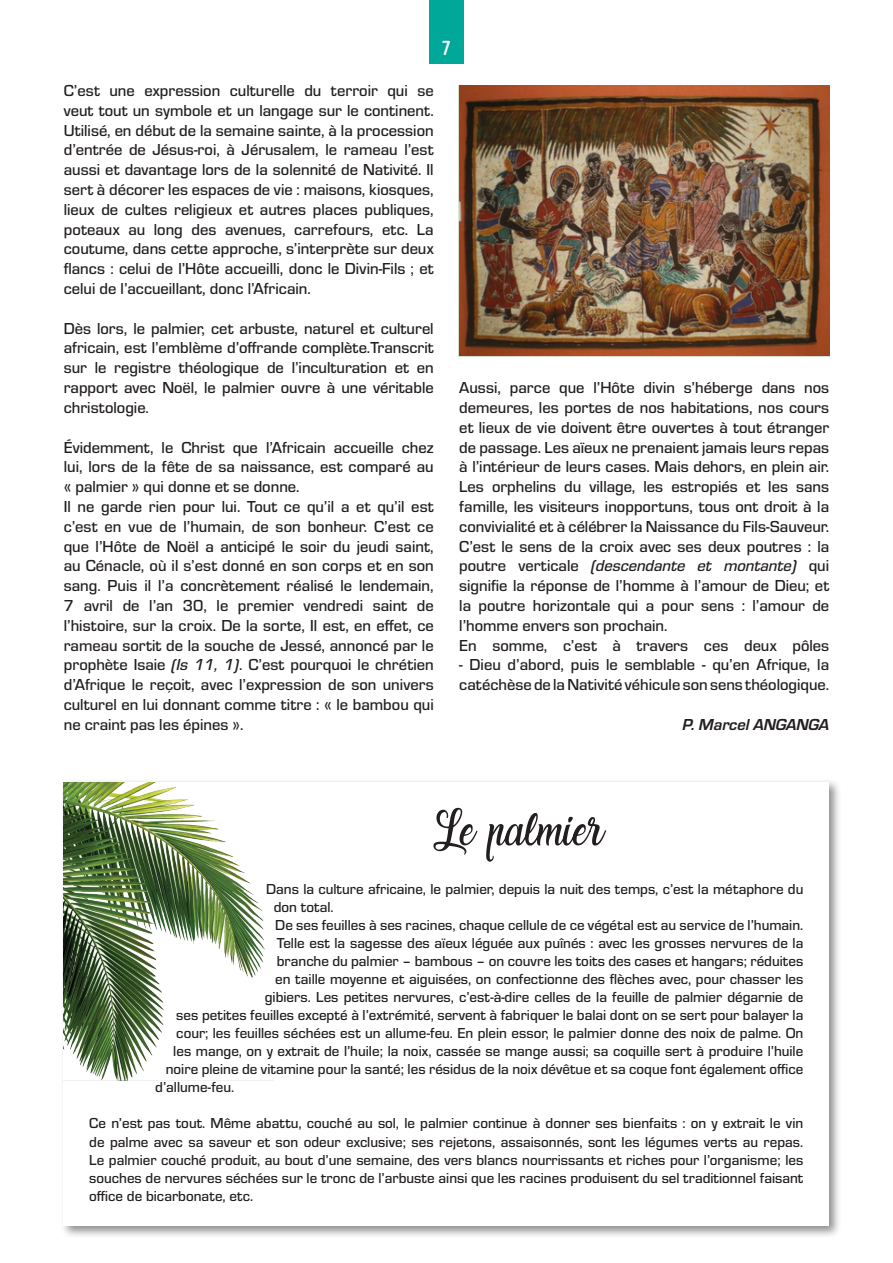
<style>
.page{position:relative;width:893px;height:1263px;background:#fff}
.page>*{position:absolute;margin:0;border:0;box-sizing:border-box;transform-origin:0 0}
.t1{font:700 21px "Cholla Sans OT";color:#fff}
.t2{font:500 16.5px/19.8px "Eurostile";color:#231f20;text-align:justify}
.t3{font:16.5px "Eurostile Med Ita";color:#231f20}
.t4{font:italic 700 16.5px "Eurostile";color:#231f20}
.t5{font:500 15px/18px "Eurostile";color:#231f20;text-align:justify}
.s1{font-family:"Eurostile Med Ita";font-weight:400}
.s2{font-family:"Eurostile";font-weight:500}
</style>
<div class="page">
<div style="left:429px;top:0;width:34px;height:64px;background:#00a89a"></div>
<img style="left:459px;top:85px;width:371px;height:272px">
<div style="left:60px;top:778px;width:782px;height:460px;background:#231f20;opacity:.5"></div>
<div style="left:64px;top:782px;width:765px;height:444px;background:#fff"></div>
<svg style="left:433px;top:808px;width:173px;height:54px"></svg>
<img style="left:64px;top:783px;width:201px;height:297px">
<p class="t1" style="left:441px;top:36px;width:11px">7</p>
<p class="t2" style="left:64px;top:80px;width:371px">C’est une expression culturelle du terroir qui se veut tout un symbole et un langage sur le continent.<br>Utilisé, en début de la semaine sainte, à la procession d’entrée de Jésus-roi, à Jérusalem, le rameau l’est aussi et davantage lors de la solennité de Nativité. Il sert à décorer les espaces de vie : maisons, kiosques, lieux de cultes religieux et autres places publiques, poteaux au long des avenues, carrefours, etc. La coutume, dans cette approche, s’interprète sur deux flancs : celui de l’Hôte accueilli, donc le Divin-Fils ; et celui de l’accueillant, donc l’Africain.</p>
<p class="t2" style="left:64px;top:317px;width:371px">Dès lors, le palmier, cet arbuste, naturel et culturel africain, est l’emblème d’offrande complète.Transcrit sur le registre théologique de l’inculturation et en rapport avec Noël, le palmier ouvre à une véritable christologie.</p>
<p class="t2" style="left:64px;top:436px;width:371px;text-align:left">Évidemment, le Christ que l’Africain accueille chez lui, lors de la fête de sa naissance, est comparé au « palmier » qui donne et se donne.<br>Il ne garde rien pour lui. Tout ce qu’il a et qu’il est c’est en vue de l’humain, de son bonheur. C’est ce que l’Hôte de Noël a anticipé le soir du jeudi saint, au Cénacle, où il s’est donné en son corps et en son sang. Puis il l’a concrètement réalisé le lendemain, 7 avril de l’an 30, le premier vendredi saint de l’histoire, sur la croix. De la sorte, Il est, en effet, ce rameau sortit de la souche de Jessé, annoncé par le prophète Isaie <span class="s1">(Is 11, 1)</span>. C’est pourquoi le chrétien d’Afrique le reçoit, avec l’expression de son univers culturel en lui donnant comme titre : « le bambou qui ne craint pas les épines ».</p>
<p class="t2" style="left:459px;top:377px;width:371px">Aussi, parce que l’Hôte divin s’héberge dans nos demeures, les portes de nos habitations, nos cours et lieux de vie doivent être ouvertes à tout étranger de passage. Les aïeux ne prenaient jamais leurs repas à l’intérieur de leurs cases. Mais dehors, en plein air.<br>Les orphelins du village, les estropiés et les sans famille, les visiteurs inopportuns, tous ont droit à la convivialité et à célébrer la Naissance du Fils-Sauveur.<br>C’est le sens de la croix avec ses deux poutres : la</p>
<p class="t3" style="left:459px;top:554px;width:371px"><span class="s2">poutre verticale</span> (descendante et montante) <span class="s2">qui</span></p>
<p class="t2" style="left:459px;top:575px;width:371px;text-align:left">signifie la réponse de l’homme à l’amour de Dieu; et la poutre horizontale qui a pour sens : l’amour de l’homme envers son prochain.<br>En somme, c’est à travers ces deux pôles</p>
<p class="t2" style="left:459px;top:654px;width:371px">- Dieu d’abord, puis le semblable - qu’en Afrique, la catéchèse de la Nativité véhicule son sens théologique.</p>
<p class="t4" style="left:682px;top:713px;width:148px">P. Marcel ANGANGA</p>
<p class="t5" style="left:266px;top:880px;width:539px">Dans la culture africaine, le palmier, depuis la nuit des temps, c’est la métaphore du</p>
<p class="t5" style="left:274px;top:898px;width:61px">don total.</p>
<p class="t5" style="left:275px;top:916px;width:529px">De ses feuilles à ses racines, chaque cellule de ce végétal est au service de l’humain.</p>
<p class="t5" style="left:277px;top:934px;width:528px">Telle est la sagesse des aïeux léguée aux puînés : avec les grosses nervures de la</p>
<p class="t5" style="left:277px;top:952px;width:528px">branche du palmier – bambous – on couvre les toits des cases et hangars; réduites</p>
<p class="t5" style="left:275px;top:970px;width:530px">en taille moyenne et aiguisées, on confectionne des flèches avec, pour chasser les</p>
<p class="t5" style="left:265px;top:988px;width:540px">gibiers. Les petites nervures, c’est-à-dire celles de la feuille de palmier dégarnie de</p>
<p class="t5" style="left:176px;top:1006px;width:629px">ses petites feuilles excepté à l’extrémité, servent à fabriquer le balai dont on se sert pour balayer la</p>
<p class="t5" style="left:176px;top:1024px;width:629px">cour; les feuilles séchées est un allume-feu. En plein essor, le palmier donne des noix de palme. On</p>
<p class="t5" style="left:173px;top:1042px;width:631px">les mange, on y extrait de l’huile; la noix, cassée se mange aussi; sa coquille sert à produire l’huile</p>
<p class="t5" style="left:166px;top:1060px;width:639px">noire pleine de vitamine pour la santé; les résidus de la noix dévêtue et sa coque font également office</p>
<p class="t5" style="left:155px;top:1078px;width:80px">d’allume-feu.</p>
<p class="t5" style="left:89px;top:1114px;width:715px">Ce n’est pas tout. Même abattu, couché au sol, le palmier continue à donner ses bienfaits : on y extrait le vin de palme avec sa saveur et son odeur exclusive; ses rejetons, assaisonnés, sont les légumes verts au repas.<br>Le palmier couché produit, au bout d’une semaine, des vers blancs nourrissants et riches pour l’organisme; les souches de nervures séchées sur le tronc de l’arbuste ainsi que les racines produisent du sel traditionnel faisant office de bicarbonate, etc.</p>
</div>
